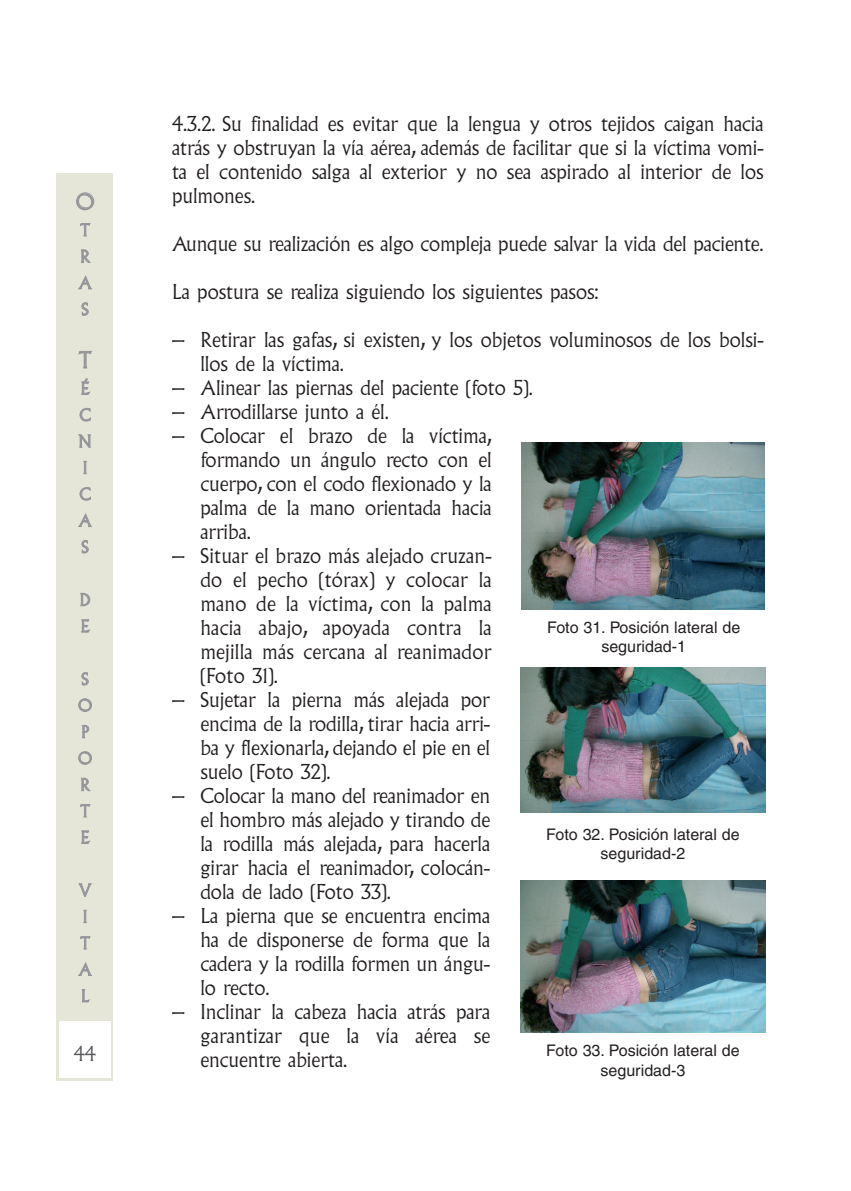
<style>
.page{position:relative;width:851px;height:1191px;background:#fff}
.page>*{position:absolute;margin:0;border:0;box-sizing:border-box;transform-origin:0 0}
.t1{font:300 22px "Albertus MT Std";color:#939598}
.t2{font:300 20px/24px "Albertus MT Std";color:#231f20;text-align:justify}
.t3{font:300 20px "Albertus MT Std";color:#57585a}
.t4{font:300 16.4px/26.4px "Albertus MT Std";color:#939598}
.t5{font:16px/19.2px "Helvetica";color:#231f20;text-align:center}
</style>
<div class="page">
<div style="left:56px;top:173px;width:57px;height:907px;background:#e6e6d8"></div>
<div style="left:59px;top:1021px;width:51px;height:56px;background:#fff"></div>
<img style="left:521px;top:442px;width:243px;height:168px">
<img style="left:520px;top:667px;width:245px;height:145px">
<img style="left:520px;top:880px;width:245px;height:152px">
<p class="t2" style="left:172px;top:113px;width:593px">4.3.2. Su finalidad es evitar que la lengua y otros tejidos caigan hacia atrás y obstruyan la vía aérea, además de facilitar que si la víctima vomi&shy;ta el contenido salga al exterior y no sea aspirado al interior de los pulmones.</p>
<p class="t2" style="left:172px;top:233px;width:593px">Aunque su realización es algo compleja puede salvar la vida del paciente.</p>
<p class="t2" style="left:172px;top:281px;width:428px">La postura se realiza siguiendo los siguientes pasos:</p>
<p class="t2" style="left:200px;top:329px;width:564px;text-indent:-28px">– Retirar las gafas, si existen, y los objetos voluminosos de los bolsi&shy;llos de la víctima.</p>
<p class="t2" style="left:172px;top:377px;width:362px">– Alinear las piernas del paciente (foto 5).</p>
<p class="t2" style="left:172px;top:401px;width:218px">– Arrodillarse junto a él.</p>
<p class="t2" style="left:200px;top:425px;width:293px;text-indent:-28px">– Colocar el brazo de la víctima, formando un ángulo recto con el cuerpo, con el codo flexionado y la palma de la mano orientada hacia arriba.</p>
<p class="t2" style="left:200px;top:545px;width:293px;text-indent:-28px">– Situar el brazo más alejado cruzan&shy;do el pecho (tórax) y colocar la mano de la víctima, con la palma hacia abajo, apoyada contra la mejilla más cercana al reanimador (Foto 31).</p>
<p class="t2" style="left:200px;top:689px;width:291px;text-indent:-28px">– Sujetar la pierna más alejada por encima de la rodilla, tirar hacia arri&shy;ba y flexionarla, dejando el pie en el suelo (Foto 32).</p>
<p class="t2" style="left:200px;top:785px;width:291px;text-indent:-28px">– Colocar la mano del reanimador en el hombro más alejado y tirando de la rodilla más alejada, para hacerla girar hacia el reanimador, colocán&shy;dola de lado (Foto 33).</p>
<p class="t2" style="left:200px;top:905px;width:291px;text-indent:-28px">– La pierna que se encuentra encima ha de disponerse de forma que la cadera y la rodilla formen un ángu&shy;lo recto.</p>
<p class="t2" style="left:200px;top:1001px;width:291px;text-indent:-28px">– Inclinar la cabeza hacia atrás para garantizar que la vía aérea se encuentre abierta.</p>
<p class="t1" style="left:76px;top:193px;width:20px">O</p>
<p class="t4" style="left:79px;top:218px;width:14px;text-align:justify">T R A S</p>
<p class="t1" style="left:79px;top:351px;width:14px">T</p>
<p class="t4" style="left:79px;top:376px;width:15px">É<br>C<br>N<br>I<br>C<br>A<br>S</p>
<p class="t4" style="left:80px;top:587px;width:12px">D<br>E</p>
<p class="t5" style="left:547px;top:619px;width:195px">Foto 31. Posición lateral de seguridad-1</p>
<p class="t4" style="left:78px;top:667px;width:15px">S<br>O<br>P<br>O<br>R<br>T<br>E</p>
<p class="t5" style="left:546px;top:826px;width:195px">Foto 32. Posición lateral de seguridad-2</p>
<p class="t4" style="left:79px;top:878px;width:14px">V<br>I<br>T<br>A<br>L</p>
<p class="t3" style="left:74px;top:1045px;width:24px">44</p>
<p class="t5" style="left:546px;top:1042px;width:195px">Foto 33. Posición lateral de seguridad-3</p>
</div>
